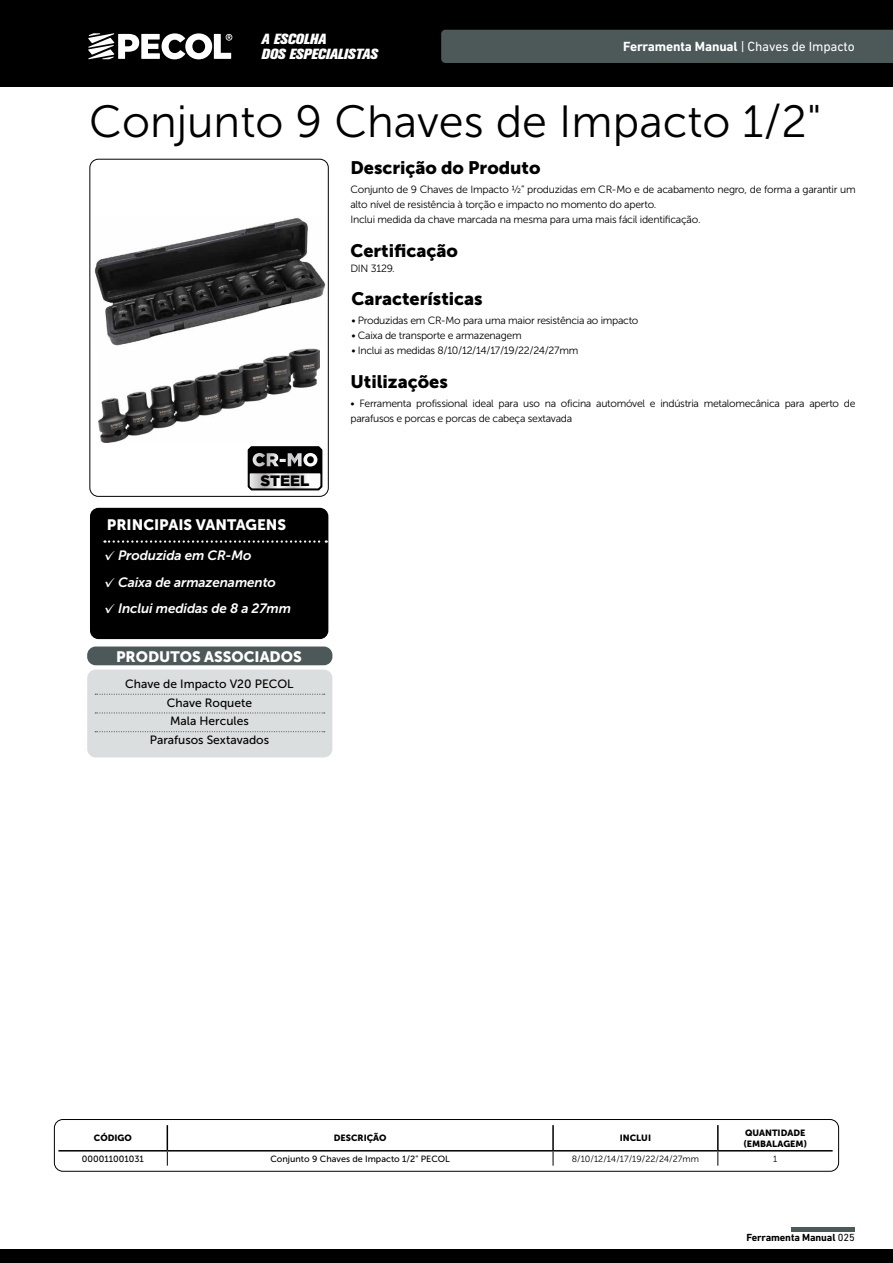
<style>
.page{position:relative;width:893px;height:1263px;background:#fff}
.page>*{position:absolute;margin:0;border:0;box-sizing:border-box;transform-origin:0 0}
.t1{font:45px "Museo Sans 300";color:#000}
.t2{font:900 18.6px "Gotham";color:#fff}
.t3{font:18px "Museo Sans 900";color:#000}
.t4{font:15px "Museo Sans 900";color:#fff}
.t5{font:900 15px "Gotham";color:#000}
.t6{font:italic 800 14.55px/15.5px "Akzidenz Grotesk BQ";color:#fff}
.t7{font:italic 13.5px "Museo Sans 700";letter-spacing:-.01em;color:#fff}
.t8{font:700 13.5px "DIN Next LT Pro";letter-spacing:-.01em;color:#fff}
.t9{font:12px/18.8px "Museo Sans 500";color:#000;text-align:center}
.t10{font:10.5px/15px "Museo Sans 300";letter-spacing:-.03em;color:#000}
.t11{font:700 10.5px "DIN Next LT Pro";letter-spacing:-.01em;color:#000}
.t12{font:9px "Museo Sans 500";color:#000}
.t13{font:9px/10.8px "Museo Sans 900";color:#000}
.t14{font:9px "Museo Sans 300";color:#000}
.s1{font-weight:400}
.s2{font-family:"PF Handbook Pro";font-style:normal}
</style>
<div class="page">
<div style="left:0;top:0;width:893px;height:87px;background:#000"></div>
<div style="left:441px;top:30px;width:452px;height:33px;background:#4d5858"></div>
<div style="left:791px;top:1227px;width:64px;height:5px;background:#4d5858"></div>
<div style="left:0;top:1249px;width:893px;height:14px;background:#000"></div>
<svg style="left:88px;top:33px;width:144px;height:26px"></svg>
<div style="left:90px;top:508px;width:238px;height:131px;background:#000;border-radius:9px"></div>
<svg style="left:104px;top:540px;width:223px;height:3px"></svg>
<div style="left:87px;top:669px;width:245px;height:88px;background:#dbdede;border-radius:9px"></div>
<svg style="left:95px;top:694px;width:230px;height:1px"></svg>
<svg style="left:95px;top:712px;width:230px;height:1px"></svg>
<svg style="left:95px;top:731px;width:230px;height:1px"></svg>
<div style="left:87px;top:646px;width:245px;height:19px;background:#4d5858;border-radius:9px"></div>
<div style="left:90px;top:159px;width:238px;height:338px;border:1px solid #000;border-radius:9px"></div>
<hr style="left:552px;top:1125px;width:2px;height:25px;background:#000">
<hr style="left:717px;top:1125px;width:2px;height:25px;background:#000">
<hr style="left:58px;top:1150px;width:109px;height:1px;background:#000">
<hr style="left:167px;top:1150px;width:386px;height:1px;background:#000">
<hr style="left:553px;top:1150px;width:165px;height:1px;background:#000">
<hr style="left:718px;top:1150px;width:115px;height:1px;background:#000">
<svg style="left:167px;top:1125px;width:1px;height:40px"></svg>
<svg style="left:553px;top:1151px;width:1px;height:14px"></svg>
<svg style="left:717px;top:1151px;width:1px;height:14px"></svg>
<div style="left:54px;top:1119px;width:785px;height:53px;border:1px solid #000;border-radius:9px"></div>
<img style="left:94px;top:218px;width:232px;height:128px">
<img style="left:98px;top:348px;width:222px;height:94px">
<svg style="left:247px;top:446px;width:76px;height:45px;background:#4f4e4f"></svg>
<h3 class="t6" style="left:261px;top:31px;width:118px">A ESCOLHA<br>DOS ESPECIALISTAS</h3>
<p class="t8" style="left:623px;top:39px;width:233px">Ferramenta Manual <span class="s1">| Chaves de Impacto</span></p>
<h1 class="t1" style="left:89px;top:97px;width:733px">Conjunto 9 Chaves de Impacto 1/2"</h1>
<h3 class="t3" style="left:350px;top:157px;width:192px">Descrição do Produto</h3>
<p class="t10" style="left:350px;top:182px;width:507px">Conjunto de 9 Chaves de Impacto ½” produzidas em CR-Mo e de acabamento negro, de forma a garantir um alto nível de resistência à torção e impacto no momento do aperto.<br>Inclui medida da chave marcada na mesma para uma mais fácil identificação.</p>
<h3 class="t3" style="left:350px;top:240px;width:109px">Certificação</h3>
<p class="t10" style="left:350px;top:260px;width:46px">DIN 3129.</p>
<h3 class="t3" style="left:351px;top:289px;width:133px">Características</h3>
<p class="t10" style="left:351px;top:313px;width:289px">• Produzidas em CR-Mo para uma maior resistência ao impacto</p>
<p class="t10" style="left:351px;top:328px;width:172px">• Caixa de transporte e armazenagem</p>
<p class="t10" style="left:351px;top:343px;width:228px">• Inclui as medidas 8/10/12/14/17/19/22/24/27mm</p>
<h2 class="t2" style="left:252px;top:449px;width:68px">CR-MO</h2>
<h3 class="t5" style="left:261px;top:472px;width:50px">STEEL</h3>
<h3 class="t4" style="left:107px;top:516px;width:181px">PRINCIPAIS VANTAGENS</h3>
<p class="t7" style="left:104px;top:548px;width:148px"><span class="s2">✓</span> Produzida em CR-Mo</p>
<p class="t7" style="left:104px;top:574px;width:173px"><span class="s2">✓</span> Caixa de armazenamento</p>
<p class="t7" style="left:104px;top:601px;width:188px"><span class="s2">✓</span> Inclui medidas de 8 a 27mm</p>
<h3 class="t4" style="left:116px;top:648px;width:187px">PRODUTOS ASSOCIADOS</h3>
<p class="t9" style="left:125px;top:674px;width:170px">Chave de Impacto V20 PECOL<br>Chave Roquete<br>Mala Hercules<br>Parafusos Sextavados</p>
<h3 class="t3" style="left:350px;top:371px;width:99px">Utilizações</h3>
<p class="t10" style="left:350px;top:395px;width:507px">• Ferramenta profissional ideal para uso na oficina automóvel e indústria metalomecânica para aperto de parafusos e porcas e porcas de cabeça sextavada</p>
<p class="t13" style="left:94px;top:1133px;width:39px">CÓDIGO</p>
<p class="t13" style="left:334px;top:1133px;width:54px">DESCRIÇÃO</p>
<p class="t13" style="left:620px;top:1133px;width:33px">INCLUI</p>
<p class="t13" style="left:743px;top:1127px;width:65px">QUANTIDADE (EMBALAGEM)</p>
<p class="t12" style="left:82px;top:1153px;width:64px">000011001031</p>
<p class="t12" style="left:270px;top:1153px;width:181px">Conjunto 9 Chaves de Impacto 1/2" PECOL</p>
<p class="t14" style="left:572px;top:1154px;width:129px">8/10/12/14/17/19/22/24/27mm</p>
<p class="t14" style="left:773px;top:1154px;width:6px">1</p>
<p class="t11" style="left:746px;top:1231px;width:110px">Ferramenta Manual <span class="s1">025</span></p>
</div>
